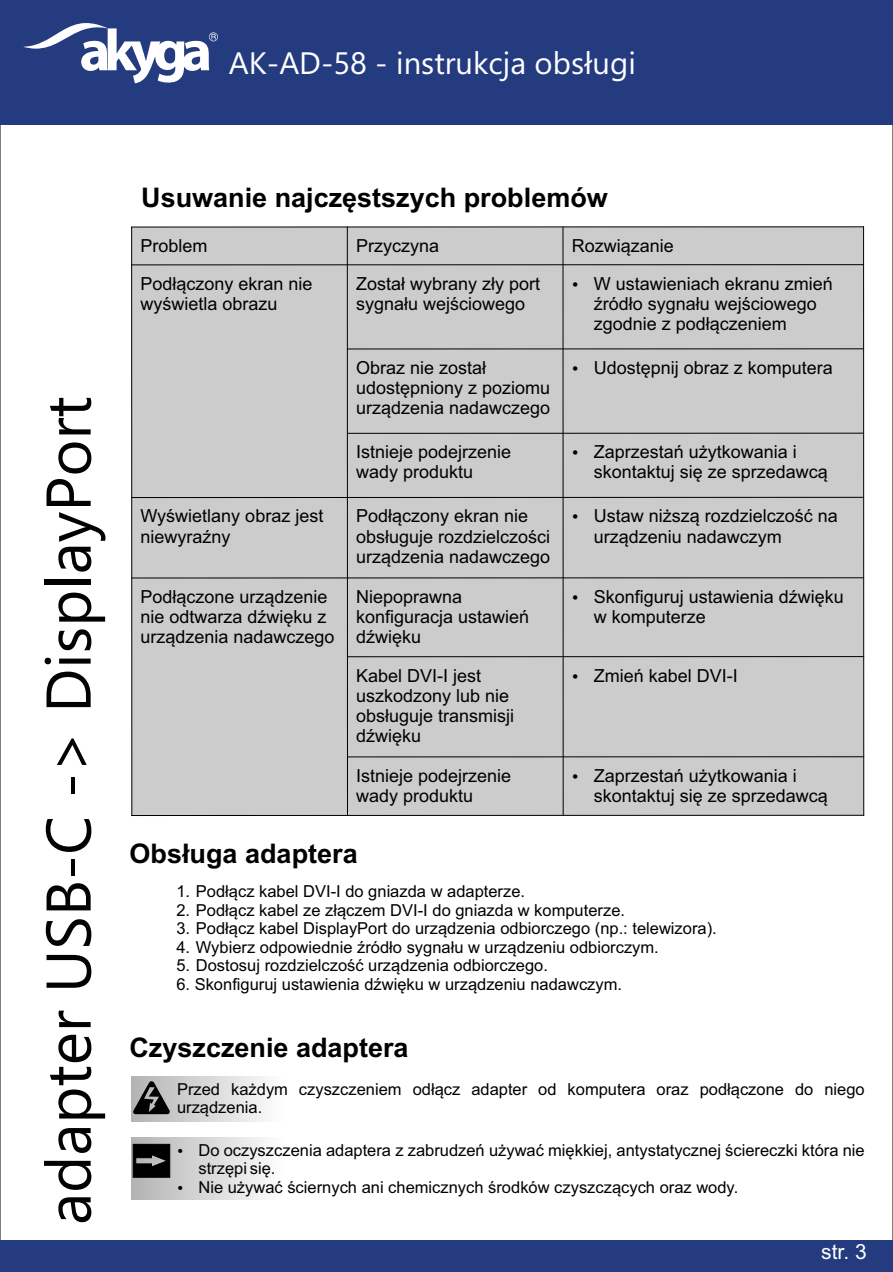
<style>
.page{position:relative;width:893px;height:1272px;background:#fff}
.page>*{position:absolute;margin:0;border:0;box-sizing:border-box;transform-origin:0 0}
.t1{font:63px "Ebrima";color:#020202}
.t2{font:31.05px "Ebrima";color:#fff}
.t3{font:700 27px "Arial";color:#000}
.t4{font:21px "Arial";color:#fff}
.t5{font:18px/20.1px "Arial";color:#000}
.t6{font:16.5px/18.5px "Arial";color:#000}
</style>
<div class="page">
<div style="left:0;top:0;width:893px;height:124px;background:#243b7f"></div>
<svg style="left:23px;top:23px;width:195px;height:60px"></svg>
<div style="left:0;top:1240px;width:893px;height:31px;background:#243b7f"></div>
<div style="left:131px;top:1137px;width:151px;height:62px;background:linear-gradient(to right,#b3b3b3,#fdfdfd)"></div>
<svg style="left:132px;top:1143px;width:39px;height:35px"></svg>
<div style="left:131px;top:1076px;width:151px;height:45px;background:linear-gradient(to right,#aeaeae,#fff)"></div>
<svg style="left:133px;top:1081px;width:37px;height:33px"></svg>
<div style="left:131px;top:226px;width:734px;height:590px;background:#ccc"></div>
<svg style="left:178px;top:1148px;width:4px;height:4px"></svg>
<svg style="left:178px;top:1185px;width:4px;height:4px"></svg>
<h2 class="t2" style="left:229px;top:51px;width:408px">AK-AD-58 - instrukcja obsługi</h2>
<h1 class="t1" style="left:45px;top:1224px;width:830px;rotate:-90deg">adapter USB-C -&gt; DisplayPort</h1>
<h3 class="t3" style="left:141px;top:188px;width:468px">Usuwanie najczęstszych problemów</h3>
<p class="t5" style="left:140px;top:237px;width:69px">Problem</p>
<p class="t5" style="left:356px;top:237px;width:85px">Przyczyna</p>
<p class="t5" style="left:572px;top:237px;width:104px">Rozwiązanie</p>
<p class="t5" style="left:140px;top:275px;width:174px">Podłączony ekran nie wyświetla obrazu</p>
<p class="t5" style="left:356px;top:275px;width:186px">Został wybrany zły port sygnału wejściowego</p>
<p class="t5" style="left:594px;top:275px;width:241px">W ustawieniach ekranu zmień źródło sygnału wejściowego zgodnie z podłączeniem</p>
<p class="t5" style="left:356px;top:359px;width:196px">Obraz nie został udostępniony z poziomu urządzenia nadawczego</p>
<p class="t5" style="left:594px;top:359px;width:241px">Udostępnij obraz z komputera</p>
<p class="t5" style="left:356px;top:443px;width:157px">Istnieje podejrzenie wady produktu</p>
<p class="t5" style="left:594px;top:443px;width:236px">Zaprzestań użytkowania i skontaktuj się ze sprzedawcą</p>
<p class="t5" style="left:140px;top:507px;width:184px">Wyświetlany obraz jest niewyraźny</p>
<p class="t5" style="left:356px;top:507px;width:196px">Podłączony ekran nie obsługuje rozdzielczości urządzenia nadawczego</p>
<p class="t5" style="left:594px;top:507px;width:246px">Ustaw niższą rozdzielczość na urządzeniu nadawczym</p>
<p class="t5" style="left:140px;top:588px;width:196px">Podłączone urządzenie nie odtwarza dźwięku z urządzenia nadawczego</p>
<p class="t5" style="left:356px;top:588px;width:175px">Niepoprawna konfiguracja ustawień dźwięku</p>
<p class="t5" style="left:594px;top:588px;width:252px">Skonfiguruj ustawienia dźwięku w komputerze</p>
<p class="t5" style="left:356px;top:667px;width:160px">Kabel DVI-I jest uszkodzony lub nie obsługuje transmisji dźwięku</p>
<p class="t5" style="left:594px;top:667px;width:146px">Zmień kabel DVI-I</p>
<p class="t5" style="left:356px;top:767px;width:157px">Istnieje podejrzenie wady produktu</p>
<p class="t5" style="left:594px;top:767px;width:236px">Zaprzestań użytkowania i skontaktuj się ze sprzedawcą</p>
<h3 class="t3" style="left:130px;top:843px;width:230px">Obsługa adaptera</h3>
<p class="t6" style="left:176px;top:902px;width:450px">2. Podłącz kabel ze złączem DVI-I do gniazda w komputerze.</p>
<p class="t6" style="left:176px;top:939px;width:484px">4. Wybierz odpowiednie źródło sygnału w urządzeniu odbiorczym.</p>
<p class="t6" style="left:176px;top:976px;width:447px">6. Skonfiguruj ustawienia dźwięku w urządzeniu nadawczym.</p>
<p class="t6" style="left:176px;top:884px;width:350px">1. Podłącz kabel DVI-I do gniazda w adapterze.</p>
<p class="t6" style="left:176px;top:920px;width:542px">3. Podłącz kabel DisplayPort do urządzenia odbiorczego (np.: telewizora).</p>
<p class="t6" style="left:176px;top:957px;width:373px">5. Dostosuj rozdzielczość urządzenia odbiorczego.</p>
<h3 class="t3" style="left:129px;top:1037px;width:281px">Czyszczenie adaptera</h3>
<p class="t6" style="left:177px;top:1080px;width:689px">Przed każdym czyszczeniem odłącz adapter od komputera oraz podłączone do niego urządzenia.</p>
<p class="t6" style="left:198px;top:1142px;width:668px">Do oczyszczenia adaptera z zabrudzeń używać miękkiej, antystatycznej ściereczki która nie strzępi się.<br>Nie używać ściernych ani chemicznych środków czyszczących oraz wody.</p>
<p class="t4" style="left:821px;top:1243px;width:47px">str. 3</p>
</div>
